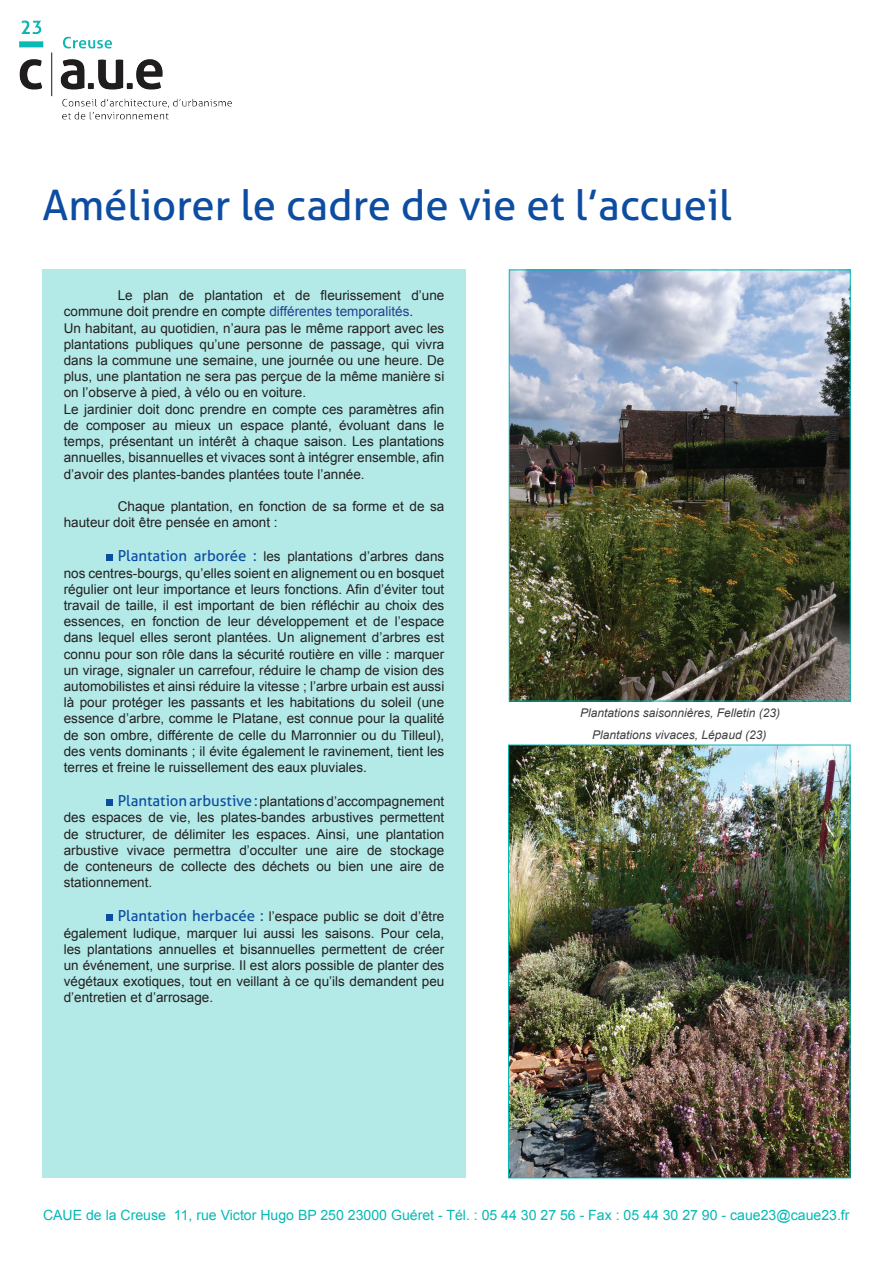
<style>
.page{position:relative;width:893px;height:1263px;background:#fff}
.page>*{position:absolute;margin:0;border:0;box-sizing:border-box;transform-origin:0 0}
.t1{font:42px "Aller";color:#0d4da1}
.t2{font:14.1px "Arial";color:#03b9b4}
.t3{font:13.5px/16.2px "Arial";color:#231f20;text-align:justify}
.t4{font:italic 12px/21.3px "Arial";color:#3e3e3f;text-align:center}
.s1{color:#253f8e}
.s2{font-family:"Aller";font-size:15px;color:#0d4da1}
</style>
<div class="page">
<img style="left:511px;top:272px;width:337px;height:427px">
<div style="left:509px;top:270px;width:341px;height:431px;border:1px solid #03b9b4"></div>
<img style="left:510px;top:747px;width:338px;height:429px">
<div style="left:508px;top:745px;width:342px;height:433px;border:1px solid #03b9b4"></div>
<div style="left:43px;top:269px;width:423px;height:909px;background:#b3eae8"></div>
<img style="left:19px;top:20px;width:213px;height:100px">
<div style="left:106px;top:554px;width:7px;height:7px;background:#0d4da1"></div>
<div style="left:106px;top:799px;width:7px;height:6px;background:#0d4da1"></div>
<div style="left:106px;top:914px;width:7px;height:6px;background:#0d4da1"></div>
<h1 class="t1" style="left:43px;top:179px;width:691px">Améliorer le cadre de vie et l’accueil</h1>
<p class="t3" style="left:64px;top:288px;width:382px;text-align:left;text-indent:54px">Le plan de plantation et de fleurissement d’une commune doit prendre en compte <span class="s1">différentes temporalités</span>.<br>Un habitant, au quotidien, n’aura pas le même rapport avec les plantations publiques qu’une personne de passage, qui vivra dans la commune une semaine, une journée ou une heure. De plus, une plantation ne sera pas perçue de la même manière si on l’observe à pied, à vélo ou en voiture.<br>Le jardinier doit donc prendre en compte ces paramètres afin de composer au mieux un espace planté, évoluant dans le temps, présentant un intérêt à chaque saison. Les plantations annuelles, bisannuelles et vivaces sont à intégrer ensemble, afin d’avoir des plantes-bandes plantées toute l’année.</p>
<p class="t3" style="left:64px;top:498px;width:382px;text-indent:54px">Chaque plantation, en fonction de sa forme et de sa hauteur doit être pensée en amont :</p>
<p class="t3" style="left:64px;top:549px;width:382px;text-indent:54px"><span class="s2">Plantation arborée :</span> les plantations d’arbres dans nos centres-bourgs, qu’elles soient en alignement ou en bosquet régulier ont leur importance et leurs fonctions. Afin d’éviter tout travail de taille, il est important de bien réfléchir au choix des essences, en fonction de leur développement et de l’espace dans lequel elles seront plantées. Un alignement d’arbres est connu pour son rôle dans la sécurité routière en ville : marquer un virage, signaler un carrefour, réduire le champ de vision des automobilistes et ainsi réduire la vitesse ; l’arbre urbain est aussi là pour protéger les passants et les habitations du soleil (une essence d’arbre, comme le Platane, est connue pour la qualité de son ombre, différente de celle du Marronnier ou du Tilleul), des vents dominants ; il évite également le ravinement, tient les terres et freine le ruissellement des eaux pluviales.</p>
<p class="t3" style="left:64px;top:793px;width:382px;text-indent:54px"><span class="s2">Plantation arbustive :</span> plantations d’accompagnement des espaces de vie, les plates-bandes arbustives permettent de structurer, de délimiter les espaces. Ainsi, une plantation arbustive vivace permettra d’occulter une aire de stockage de conteneurs de collecte des déchets ou bien une aire de stationnement.</p>
<p class="t3" style="left:64px;top:909px;width:382px;text-indent:54px"><span class="s2">Plantation herbacée :</span> l’espace public se doit d’être également ludique, marquer lui aussi les saisons. Pour cela, les plantations annuelles et bisannuelles permettent de créer un événement, une surprise. Il est alors possible de planter des végétaux exotiques, tout en veillant à ce qu’ils demandent peu d’entretien et d’arrosage.</p>
<p class="t4" style="left:580px;top:703px;width:202px">Plantations saisonnières, Felletin (23)<br>Plantations vivaces, Lépaud (23)</p>
<p class="t2" style="left:43px;top:1206px;width:808px">CAUE de la Creuse 11, rue Victor Hugo BP 250 23000 Guéret - Tél. : 05 44 30 27 56 - Fax : 05 44 30 27 90 - caue23@caue23.fr</p>
</div>
